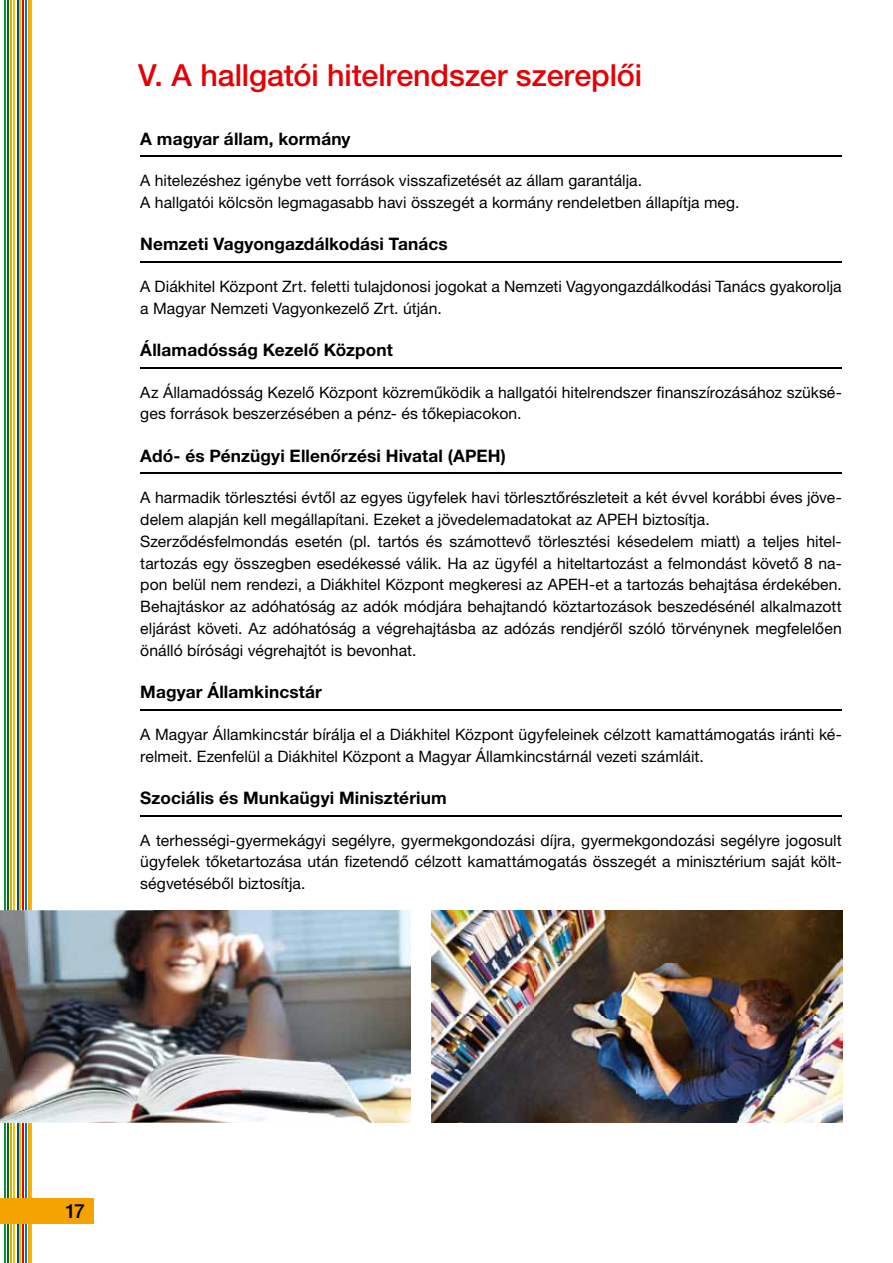
<style>
.page{position:relative;width:893px;height:1263px;background:#fff}
.page>*{position:absolute;margin:0;border:0;box-sizing:border-box;transform-origin:0 0}
.t1{font:500 30.45px "Helvetica Neue LT Pro";letter-spacing:-.005em;color:#e60005}
.t2{font:500 19.5px "Helvetica Neue LT Pro";color:#000}
.t3{font:700 17.25px "Helvetica Neue LT Pro";letter-spacing:.01em;color:#000}
.t4{font:15.75px/21.8px "Helvetica Neue LT Pro";color:#000}
</style>
<div class="page">
<hr style="left:4px;top:0;width:2px;height:1263px;background:#009836">
<hr style="left:7px;top:0;width:2px;height:1263px;background:#006822">
<hr style="left:11px;top:0;width:1px;height:1263px;background:#d7ac00">
<hr style="left:13px;top:0;width:1px;height:1263px;background:#fbc100">
<hr style="left:17px;top:0;width:1px;height:1263px;background:#004f86">
<hr style="left:20px;top:0;width:1px;height:1263px;background:#f9b700">
<hr style="left:22px;top:0;width:1px;height:1263px;background:#e60005">
<hr style="left:26px;top:0;width:1px;height:1263px;background:#0076c0">
<hr style="left:29px;top:0;width:1px;height:1263px;background:#f5a300">
<hr style="left:31px;top:0;width:1px;height:1263px;background:#f9b700">
<div style="left:0;top:1199px;width:94px;height:25px;background:#f5a300"></div>
<hr style="left:140px;top:155px;width:702px;height:2px;background:#000">
<hr style="left:140px;top:261px;width:702px;height:2px;background:#000">
<hr style="left:140px;top:367px;width:702px;height:1px;background:#000">
<hr style="left:140px;top:473px;width:702px;height:1px;background:#000">
<hr style="left:140px;top:709px;width:702px;height:1px;background:#000">
<hr style="left:140px;top:815px;width:702px;height:1px;background:#000">
<img style="left:0;top:910px;width:410px;height:213px">
<img style="left:4px;top:910px;width:5px;height:213px">
<img style="left:11px;top:910px;width:3px;height:213px">
<img style="left:17px;top:910px;width:1px;height:213px">
<img style="left:20px;top:910px;width:3px;height:213px">
<img style="left:26px;top:910px;width:1px;height:213px">
<img style="left:29px;top:910px;width:3px;height:213px">
<img style="left:431px;top:910px;width:411px;height:213px">
<h1 class="t1" style="left:138px;top:57px;width:506px">V. A hallgatói hitelrendszer szereplői</h1>
<p class="t3" style="left:140px;top:128px;width:212px">A magyar állam, kormány</p>
<p class="t4" style="left:140px;top:169px;width:601px">A hitelezéshez igénybe vett források visszafizetését az állam garantálja.<br>A hallgatói kölcsön legmagasabb havi összegét a kormány rendeletben állapítja meg.</p>
<p class="t3" style="left:140px;top:234px;width:309px">Nemzeti Vagyongazdálkodási Tanács</p>
<p class="t4" style="left:140px;top:275px;width:703px">A Diákhitel Központ Zrt. feletti tulajdonosi jogokat a Nemzeti Vagyongazdálkodási Tanács gyakorolja a Magyar Nemzeti Vagyonkezelő Zrt. útján.</p>
<p class="t3" style="left:140px;top:339px;width:254px">Államadósság Kezelő Központ</p>
<p class="t4" style="left:140px;top:381px;width:703px">Az Államadósság Kezelő Központ közreműködik a hallgatói hitelrendszer finanszírozásához szüksé&shy;ges források beszerzésében a pénz- és tőkepiacokon.</p>
<p class="t3" style="left:140px;top:445px;width:367px">Adó- és Pénzügyi Ellenőrzési Hivatal (APEH)</p>
<p class="t4" style="left:140px;top:487px;width:703px">A harmadik törlesztési évtől az egyes ügyfelek havi törlesztőrészleteit a két évvel korábbi éves jöve&shy;delem alapján kell megállapítani. Ezeket a jövedelemadatokat az APEH biztosítja.<br>Szerződésfelmondás esetén (pl. tartós és számottevő törlesztési késedelem miatt) a teljes hitel&shy;tartozás egy összegben esedékessé válik. Ha az ügyfél a hiteltartozást a felmondást követő 8 na&shy;pon belül nem rendezi, a Diákhitel Központ megkeresi az APEH-et a tartozás behajtása érdekében.<br>Behajtáskor az adóhatóság az adók módjára behajtandó köztartozások beszedésénél alkalmazott eljárást követi. Az adóhatóság a végrehajtásba az adózás rendjéről szóló törvénynek megfelelően önálló bírósági végrehajtót is bevonhat.</p>
<p class="t3" style="left:140px;top:681px;width:183px">Magyar Államkincstár</p>
<p class="t4" style="left:140px;top:723px;width:703px">A Magyar Államkincstár bírálja el a Diákhitel Központ ügyfeleinek célzott kamattámogatás iránti ké&shy;relmeit. Ezenfelül a Diákhitel Központ a Magyar Államkincstárnál vezeti számláit.</p>
<p class="t3" style="left:140px;top:787px;width:308px">Szociális és Munkaügyi Minisztérium</p>
<p class="t4" style="left:140px;top:829px;width:703px;text-align:justify">A terhességi-gyermekágyi segélyre, gyermekgondozási díjra, gyermekgondozási segélyre jogosult ügyfelek tőketartozása után fizetendő célzott kamattámogatás összegét a minisztérium saját költ&shy;ségvetéséből biztosítja.</p>
<p class="t2" style="left:65px;top:1200px;width:22px">17</p>
</div>
